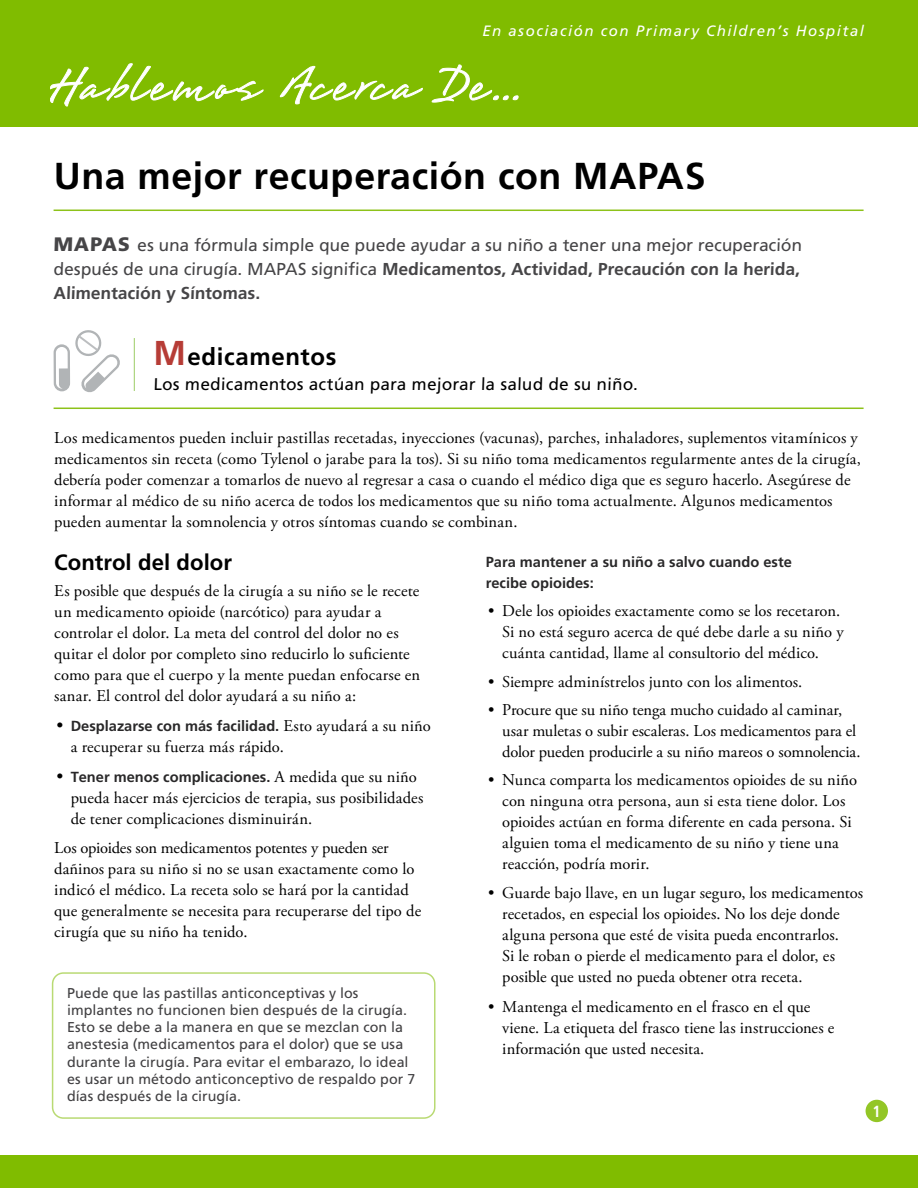
<style>
.page{position:relative;width:918px;height:1188px;background:#fff}
.page>*{position:absolute;margin:0;border:0;box-sizing:border-box;transform-origin:0 0}
.Title__h1{font:700 37.5px "Frutiger LT Std";letter-spacing:.015em;color:#000}
.Main{font:700 24px "Frutiger LT Std";letter-spacing:.03em;color:#000}
.Level_1{font:700 22.2px "Frutiger LT Std";color:#000}
.Opening_paragraph{font:17.25px/24px "Frutiger LT Std";color:#464547;text-align:justify}
.Main_table{font:16.95px "Frutiger LT Std";color:#000}
.Main-2{font:16.5px/21px "Adobe Garamond Pro";letter-spacing:.005em;color:#000}
.t1{font:700 condensed 16.2px "Frutiger LT Std";color:#fff}
.t2{font:italic 15px "Frutiger LT Std";letter-spacing:.1em;color:#fff}
.Main-3{font:700 14.55px/21px "Frutiger LT Std";color:#292829}
.Main_table_-_tight_1{font:14.25px/17.1px "Frutiger LT Std";letter-spacing:.005em;color:#414042}
.s1{font-weight:900;font-size:19.5px}
.s2{font-weight:700}
.s3{font-size:34.5px;color:#b63c36}
.s4{font-family:"Adobe Garamond Pro";font-weight:400;font-size:18px;color:#000}
.s5{font-family:"Adobe Garamond Pro";font-weight:400;font-size:16.5px;color:#000}
</style>
<div class="page">
<div style="left:0;top:0;width:918px;height:127px;background:#80bc00"></div>
<svg style="left:51px;top:63px;width:468px;height:44px"></svg>
<div style="left:866px;top:1100px;width:22px;height:22px;background:#93c626;border-radius:50%"></div>
<div style="left:0;top:1156px;width:918px;height:32px;background:#80bc00"></div>
<hr style="left:54px;top:408px;width:810px;height:1px;background:#8dc21a">
<hr style="left:54px;top:210px;width:810px;height:1px;background:#8dc21a">
<svg style="left:54px;top:330px;width:66px;height:63px"></svg>
<hr style="left:134px;top:338px;width:1px;height:53px;background:#a7d277">
<div style="left:52px;top:972px;width:384px;height:147px;border:2px solid #b9da73;border-radius:11px"></div>
<p class="t2" style="left:482px;top:22px;width:383px">En asociación con Primary Children’s Hospital</p>
<p class="Title__h1" style="left:54px;top:154px;width:653px">Una mejor recuperación con MAPAS</p>
<p class="Opening_paragraph" style="left:54px;top:233px;width:751px"><span class="s1">MAPAS</span> es una fórmula simple que puede ayudar a su niño a tener una mejor recuperación después de una cirugía. MAPAS significa <span class="s2">Medicamentos, Actividad, Precaución con la herida, Alimentación y Síntomas.</span></p>
<p class="Main" style="left:153px;top:343px;width:185px"><span class="s3">M</span>edicamentos</p>
<p class="Main_table" style="left:153px;top:374px;width:487px">Los medicamentos actúan para mejorar la salud de su niño.</p>
<p class="Main-2" style="left:54px;top:428px;width:808px">Los medicamentos pueden incluir pastillas recetadas, inyecciones (vacunas), parches, inhaladores, suplementos vitamínicos y medicamentos sin receta (como Tylenol o jarabe para la tos). Si su niño toma medicamentos regularmente antes de la cirugía, debería poder comenzar a tomarlos de nuevo al regresar a casa o cuando el médico diga que es seguro hacerlo. Asegúrese de informar al médico de su niño acerca de todos los medicamentos que su niño toma actualmente. Algunos medicamentos pueden aumentar la somnolencia y otros síntomas cuando se combinan.</p>
<p class="Level_1" style="left:54px;top:549px;width:179px">Control del dolor</p>
<p class="Main-2" style="left:54px;top:581px;width:367px">Es posible que después de la cirugía a su niño se le recete un medicamento opioide (narcótico) para ayudar a controlar el dolor. La meta del control del dolor no es quitar el dolor por completo sino reducirlo lo suficiente como para que el cuerpo y la mente puedan enfocarse en sanar. El control del dolor ayudará a su niño a:</p>
<p class="Main-3" style="left:56px;top:716px;width:376px"><span class="s4">•</span> Desplazarse con más facilidad. <span class="s5">Esto ayudará a su niño</span></p>
<p class="Main-2" style="left:71px;top:737px;width:215px">a recuperar su fuerza más rápido.</p>
<p class="Main-3" style="left:56px;top:766px;width:362px"><span class="s4">•</span> Tener menos complicaciones. <span class="s5">A medida que su niño</span></p>
<p class="Main-2" style="left:71px;top:788px;width:354px">pueda hacer más ejercicios de terapia, sus posibilidades de tener complicaciones disminuirán.</p>
<p class="Main-2" style="left:54px;top:838px;width:368px">Los opioides son medicamentos potentes y pueden ser dañinos para su niño si no se usan exactamente como lo indicó el médico. La receta solo se hará por la cantidad que generalmente se necesita para recuperarse del tipo de cirugía que su niño ha tenido.</p>
<p class="Main-3" style="left:486px;top:552px;width:308px">Para mantener a su niño a salvo cuando este recibe opioides:</p>
<p class="Main-2" style="left:502px;top:601px;width:343px;text-indent:-14px">• Dele los opioides exactamente como se los recetaron.<br>Si no está seguro acerca de qué debe darle a su niño y cuánta cantidad, llame al consultorio del médico.</p>
<p class="Main-2" style="left:488px;top:672px;width:316px">• Siempre adminístrelos junto con los alimentos.</p>
<p class="Main-2" style="left:502px;top:700px;width:360px;text-indent:-14px">• Procure que su niño tenga mucho cuidado al caminar, usar muletas o subir escaleras. Los medicamentos para el dolor pueden producirle a su niño mareos o somnolencia.</p>
<p class="Main-2" style="left:502px;top:770px;width:356px;text-indent:-14px">• Nunca comparta los medicamentos opioides de su niño con ninguna otra persona, aun si esta tiene dolor. Los opioides actúan en forma diferente en cada persona. Si alguien toma el medicamento de su niño y tiene una reacción, podría morir.</p>
<p class="Main-2" style="left:502px;top:883px;width:363px;text-indent:-14px">• Guarde bajo llave, en un lugar seguro, los medicamentos recetados, en especial los opioides. No los deje donde alguna persona que esté de visita pueda encontrarlos.<br>Si le roban o pierde el medicamento para el dolor, es posible que usted no pueda obtener otra receta.</p>
<p class="Main-2" style="left:502px;top:997px;width:334px;text-indent:-14px">• Mantenga el medicamento en el frasco en el que viene. La etiqueta del frasco tiene las instrucciones e información que usted necesita.</p>
<p class="Main_table_-_tight_1" style="left:67px;top:985px;width:350px">Puede que las pastillas anticonceptivas y los implantes no funcionen bien después de la cirugía.<br>Esto se debe a la manera en que se mezclan con la anestesia (medicamentos para el dolor) que se usa durante la cirugía. Para evitar el embarazo, lo ideal es usar un método anticonceptivo de respaldo por 7 días después de la cirugía.</p>
<p class="t1" style="left:873px;top:1101px;width:10px">1</p>
</div>
